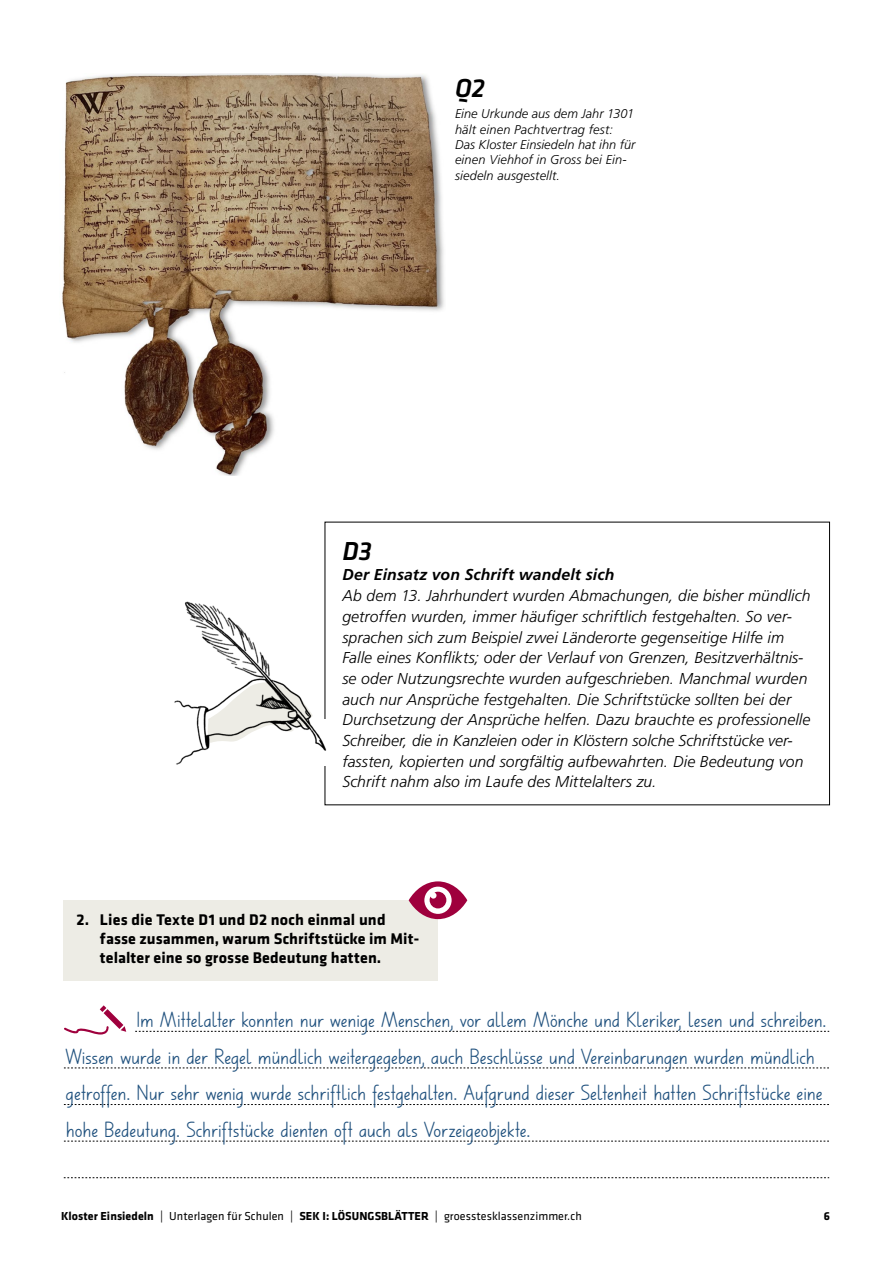
<style>
.page{position:relative;width:893px;height:1263px;background:#fff}
.page>*{position:absolute;margin:0;border:0;box-sizing:border-box;transform-origin:0 0}
.t1{font:italic 500 27px "Klavika";color:#000}
.t2{font:23.1px/36.5px "DCH Basisschrift";letter-spacing:-.015em;color:#20517e}
.t3{font:700 16.05px/19.2px "Klavika";letter-spacing:.005em;color:#000}
.t4{font:italic 300 15.75px/20.7px "Frutiger LT Std";letter-spacing:.005em;color:#000}
.t5{font:italic 700 15.75px "Frutiger LT Std";letter-spacing:.01em;color:#000}
.t6{font:italic 300 12.75px/15.3px "Frutiger LT Std";letter-spacing:.01em;color:#000}
.t7{font:12px "Klavika";letter-spacing:.005em;color:#000}
.t8{font:700 12px "Klavika";color:#000}
.s1{font-weight:700}
</style>
<div class="page">
<svg style="left:135px;top:1031px;width:694px;height:1px"></svg>
<svg style="left:64px;top:1141px;width:765px;height:1px"></svg>
<svg style="left:64px;top:1104px;width:765px;height:1px"></svg>
<svg style="left:64px;top:1068px;width:765px;height:1px"></svg>
<svg style="left:64px;top:1177px;width:765px;height:1px"></svg>
<svg style="left:64px;top:1005px;width:62px;height:29px"></svg>
<div style="left:64px;top:900px;width:374px;height:80px;background:#edece5"></div>
<svg style="left:409px;top:881px;width:58px;height:38px"></svg>
<img style="left:62px;top:74px;width:382px;height:401px">
<img style="left:174px;top:580px;width:153px;height:204px">
<h1 class="t1" style="left:455px;top:70px;width:31px">Q2</h1>
<p class="t6" style="left:455px;top:107px;width:182px">Eine Urkunde aus dem Jahr 1301 hält einen Pachtvertrag fest:<br>Das Kloster Einsiedeln hat ihn für einen Viehhof in Gross bei Ein&shy;siedeln ausgestellt.</p>
<h1 class="t1" style="left:342px;top:533px;width:31px">D3</h1>
<p class="t5" style="left:342px;top:566px;width:273px">Der Einsatz von Schrift wandelt sich</p>
<p class="t4" style="left:342px;top:585px;width:470px">Ab dem 13. Jahrhundert wurden Abmachungen, die bisher mündlich getroffen wurden, immer häufiger schriftlich festgehalten. So ver&shy;sprachen sich zum Beispiel zwei Länderorte gegenseitige Hilfe im Falle eines Konflikts; oder der Verlauf von Grenzen, Besitzverhältnis&shy;se oder Nutzungsrechte wurden aufgeschrieben. Manchmal wurden auch nur Ansprüche festgehalten. Die Schriftstücke sollten bei der Durchsetzung der Ansprüche helfen. Dazu brauchte es professionelle Schreiber, die in Kanzleien oder in Klöstern solche Schriftstücke ver&shy;fassten, kopierten und sorgfältig aufbewahrten. Die Bedeutung von Schrift nahm also im Laufe des Mittelalters zu.</p>
<p class="t3" style="left:100px;top:910px;width:321px;text-indent:-23px">2. Lies die Texte D1 und D2 noch einmal und fasse zusammen, warum Schriftstücke im Mit&shy;telalter eine so grosse Bedeutung hatten.</p>
<p class="t2" style="left:66px;top:1003px;width:762px;text-indent:71px">Im Mittelalter konnten nur wenige Menschen, vor allem Mönche und Kleriker, lesen und schreiben.<br>Wissen wurde in der Regel mündlich weitergegeben, auch Beschlüsse und Vereinbarungen wurden mündlich getroffen. Nur sehr wenig wurde schriftlich festgehalten. Aufgrund dieser Seltenheit hatten Schriftstücke eine hohe Bedeutung. Schriftstücke dienten oft auch als Vorzeigeobjekte.</p>
<p class="t7" style="left:61px;top:1210px;width:522px"><span class="s1">Kloster Einsiedeln</span> | Unterlagen für Schulen | <span class="s1">SEK I: LÖSUNGSBLÄTTER</span> | groesstesklassenzimmer.ch</p>
<p class="t7" style="left:332px;top:1210px;width:148px">| groesstesklassenzimmer.ch</p>
<p class="t8" style="left:824px;top:1210px;width:8px">6</p>
</div>
